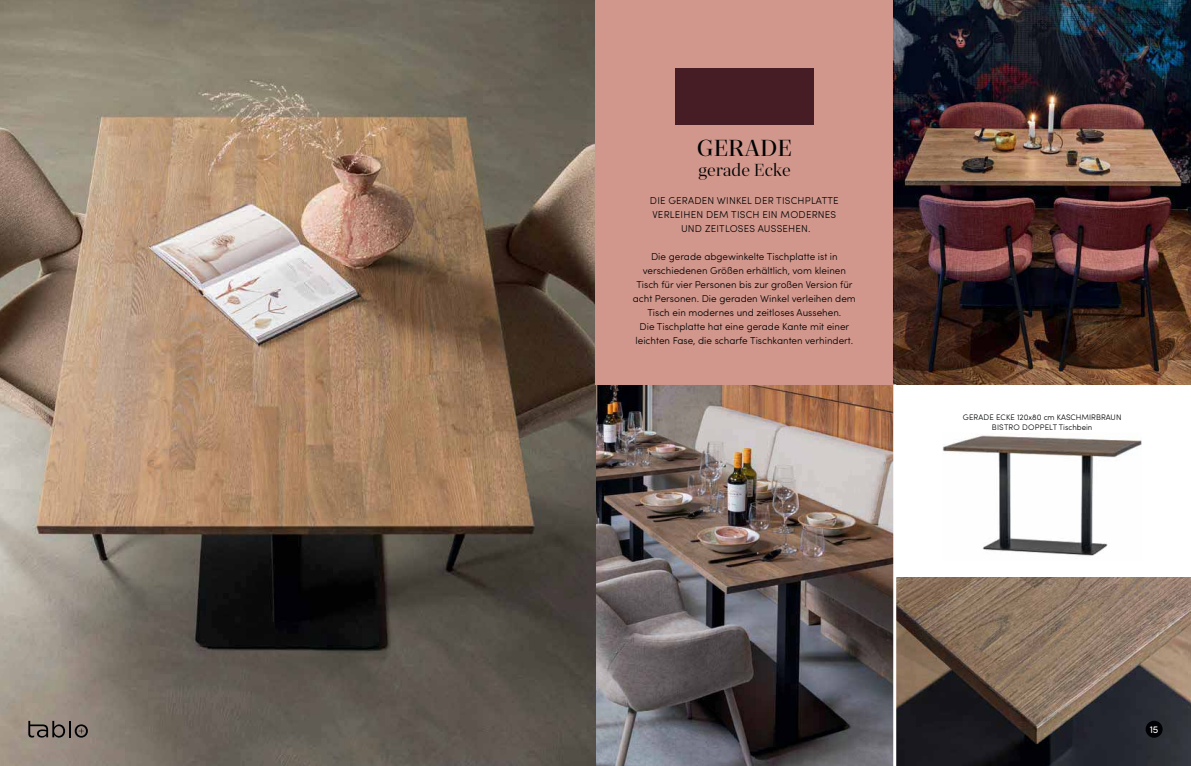
<style>
.page{position:relative;width:1191px;height:766px;background:#fff}
.page>*{position:absolute;margin:0;border:0;box-sizing:border-box;transform-origin:0 0}
.t1{font:600 24px "Quinn Display";color:#000304}
.t2{font:18px "Quinn Display";color:#000304}
.t3{font:300 10px/14px "Sofia Pro Soft";color:#000304;text-align:center}
.t4{font:300 10px/14px "Sofia Pro Soft";letter-spacing:.02em;color:#000304;text-align:center}
.t5{font:10px "Sofia Pro Soft";color:#fff}
.t6{font:300 8px/10px "Sofia Pro Soft";color:#000304;text-align:center}
</style>
<div class="page">
<img style="left:896px;top:577px;width:295px;height:188px">
<img style="left:595px;top:384px;width:298px;height:381px">
<img style="left:0;top:0;width:595px;height:765px">
<div style="left:595px;top:0;width:298px;height:384px;background:#d2978c"></div>
<svg style="left:28px;top:720px;width:60px;height:17px"></svg>
<img style="left:893px;top:0;width:298px;height:384px">
<div style="left:1145px;top:720px;width:17px;height:17px;background:#000104;border-radius:50%"></div>
<div style="left:675px;top:68px;width:138px;height:57px;background:#461c25"></div>
<img style="left:942px;top:435px;width:199px;height:121px">
<h1 class="t1" style="left:696px;top:140px;width:97px">GERADE</h1>
<h2 class="t2" style="left:698px;top:163px;width:94px">gerade Ecke</h2>
<p class="t4" style="left:650px;top:195px;width:190px">DIE GERADEN WINKEL DER TISCHPLATTE<br>VERLEIHEN DEM TISCH EIN MODERNES<br>UND ZEITLOSES AUSSEHEN.</p>
<p class="t3" style="left:633px;top:251px;width:224px">Die gerade abgewinkelte Tischplatte ist in verschiedenen Größen erhältlich, vom kleinen Tisch für vier Personen bis zur großen Version für acht Personen. Die geraden Winkel verleihen dem Tisch ein modernes und zeitloses Aussehen.<br>Die Tischplatte hat eine gerade Kante mit einer leichten Fase, die scharfe Tischkanten verhindert.</p>
<p class="t6" style="left:963px;top:413px;width:160px">GERADE ECKE 120x80 cm KASCHMIRBRAUN<br>BISTRO DOPPELT Tischbein</p>
<p class="t5" style="left:1149px;top:723px;width:10px">15</p>
</div>
